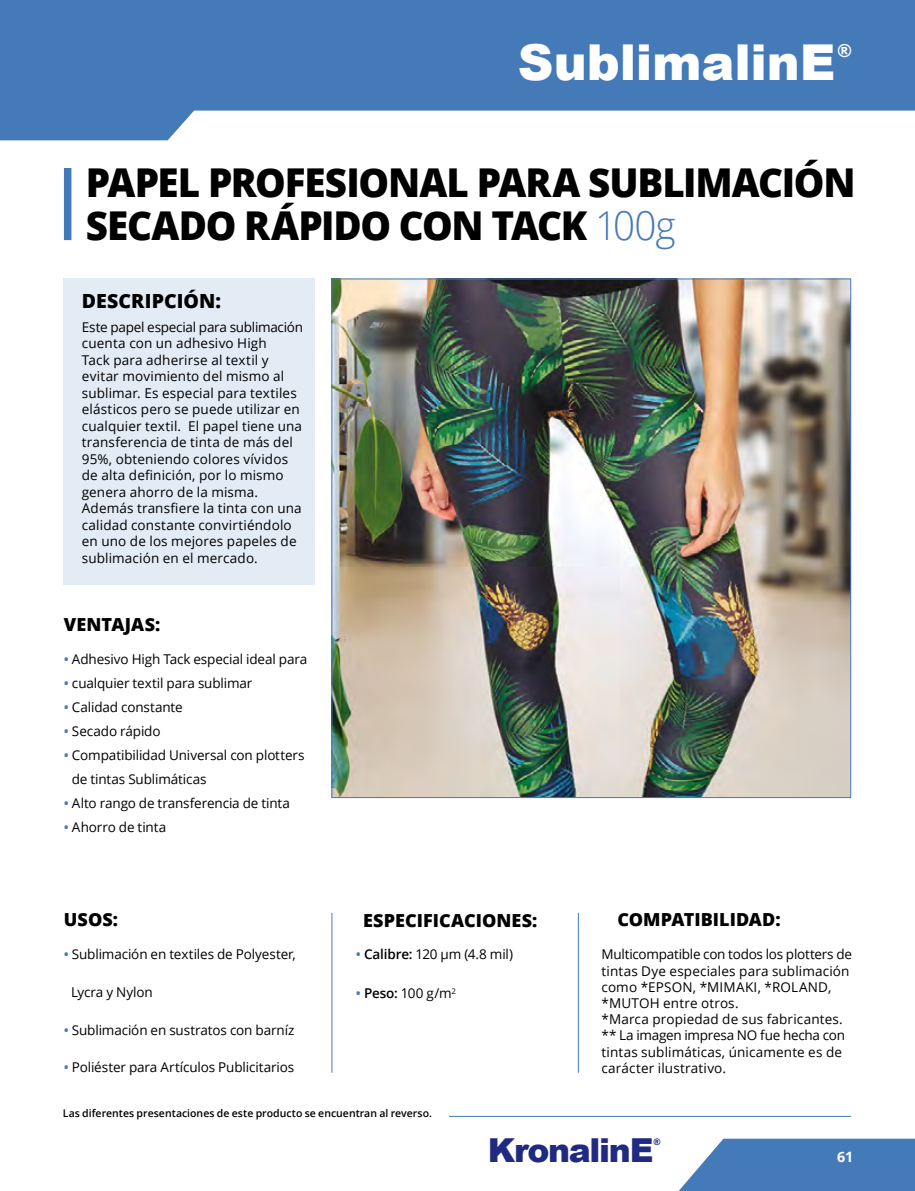
<style>
.page{position:relative;width:915px;height:1191px;background:#fff}
.page>*{position:absolute;margin:0;border:0;box-sizing:border-box;transform-origin:0 0}
.t1{font:900 49.5px "Arial";letter-spacing:-.005em;color:#fff}
.t2{font:800 39.75px/43.5px "Open Sans";letter-spacing:-.03em;color:#000}
.t3{font:900 33px "Arial";letter-spacing:-.04em;color:#202a80}
.t4{font:800 19.5px "Open Sans";letter-spacing:.005em;color:#000}
.t5{font:800 18px "Open Sans";letter-spacing:.005em;color:#000}
.t6{font:900 17.85px "Arial";color:#fff}
.t7{font:700 14.25px "Open Sans";color:#fff}
.t8{font:13.5px/16.5px "Open Sans";letter-spacing:.005em;color:#000}
.t9{font:600 10.5px "Open Sans";color:#000}
.t10{font:900 9px "Arial";color:#202a80}
.s1{font-weight:300;color:#457ab8}
.s2{font-weight:600;color:#457ab8}
.s3{font-weight:600}
</style>
<div class="page">
<svg style="left:678px;top:1138px;width:236px;height:53px;background:#5988bf"></svg>
<svg style="left:0;top:0;width:914px;height:140px;fill:#457ab8"></svg>
<div style="left:64px;top:168px;width:7px;height:72px;background:#457ab8"></div>
<div style="left:64px;top:279px;width:251px;height:306px;background:#e3ebf4"></div>
<hr style="left:331px;top:912px;width:1px;height:160px;background:#457ab8">
<hr style="left:449px;top:1116px;width:401px;height:1px;background:#457ab8">
<hr style="left:577px;top:912px;width:1px;height:160px;background:#457ab8">
<img style="left:333px;top:281px;width:515px;height:515px">
<h1 class="t1" style="left:517px;top:26px;width:319px">SublimalinE</h1>
<h3 class="t6" style="left:837px;top:38px;width:16px">®</h3>
<h2 class="t2" style="left:86px;top:158px;width:771px">PAPEL PROFESIONAL PARA SUBLIMACIÓN<br>SECADO RÁPIDO CON TACK <span class="s1">100g</span></h2>
<h3 class="t4" style="left:82px;top:286px;width:141px">DESCRIPCIÓN:</h3>
<p class="t8" style="left:82px;top:318px;width:223px">Este papel especial para sublimación cuenta con un adhesivo High<br>Tack para adherirse al textil y evitar movimiento del mismo al sublimar. Es especial para textiles elásticos pero se puede utilizar en cualquier textil. El papel tiene una transferencia de tinta de más del<br>95%, obteniendo colores vívidos de alta definición, por lo mismo genera ahorro de la misma.<br>Además transfiere la tinta con una calidad constante convirtiéndolo en uno de los mejores papeles de sublimación en el mercado.</p>
<h3 class="t5" style="left:64px;top:610px;width:98px">VENTAJAS:</h3>
<p class="t8" style="left:64px;top:650px;width:245px"><span class="s2">•</span> Adhesivo High Tack especial ideal para</p>
<p class="t8" style="left:64px;top:674px;width:190px"><span class="s2">•</span> cualquier textil para sublimar</p>
<p class="t8" style="left:64px;top:698px;width:120px"><span class="s2">•</span> Calidad constante</p>
<p class="t8" style="left:64px;top:722px;width:98px"><span class="s2">•</span> Secado rápido</p>
<p class="t8" style="left:72px;top:742px;width:234px;line-height:24px;text-indent:-8px"><span class="s2">•</span> Compatibilidad Universal con plotters de tintas Sublimáticas</p>
<p class="t8" style="left:64px;top:794px;width:227px"><span class="s2">•</span> Alto rango de transferencia de tinta</p>
<p class="t8" style="left:64px;top:818px;width:104px"><span class="s2">•</span> Ahorro de tinta</p>
<h3 class="t5" style="left:64px;top:905px;width:56px">USOS:</h3>
<h3 class="t5" style="left:363px;top:906px;width:176px">ESPECIFICACIONES:</h3>
<h3 class="t5" style="left:617px;top:906px;width:165px">COMPATIBILIDAD:</h3>
<p class="t8" style="left:356px;top:946px;width:158px"><span class="s2">•</span> <span class="s3">Calibre:</span> 120 μm (4.8 mil)</p>
<p class="t8" style="left:356px;top:985px;width:101px"><span class="s2">•</span> <span class="s3">Peso:</span> 100 g/m<sup>2</sup></p>
<p class="t8" style="left:64px;top:946px;width:233px"><span class="s2">•</span> Sublimación en textiles de Polyester,</p>
<p class="t8" style="left:71px;top:983px;width:83px">Lycra y Nylon</p>
<p class="t8" style="left:64px;top:1021px;width:232px"><span class="s2">•</span> Sublimación en sustratos con barníz</p>
<p class="t8" style="left:64px;top:1058px;width:232px"><span class="s2">•</span> Poliéster para Artículos Publicitarios</p>
<p class="t9" style="left:63px;top:1105px;width:370px">Las diferentes presentaciones de este producto se encuentran al reverso.</p>
<p class="t8" style="left:601px;top:946px;width:252px">Multicompatible con todos los plotters de tintas Dye especiales para sublimación como *EPSON, *MIMAKI, *ROLAND, *MUTOH entre otros.<br>*Marca propiedad de sus fabricantes. ** La imagen impresa NO fue hecha con tintas sublimáticas, únicamente es de carácter ilustrativo.</p>
<p class="t10" style="left:653px;top:1135px;width:9px">®</p>
<h3 class="t3" style="left:487px;top:1126px;width:167px">KronalinE</h3>
<p class="t7" style="left:837px;top:1146px;width:17px">61</p>
</div>
